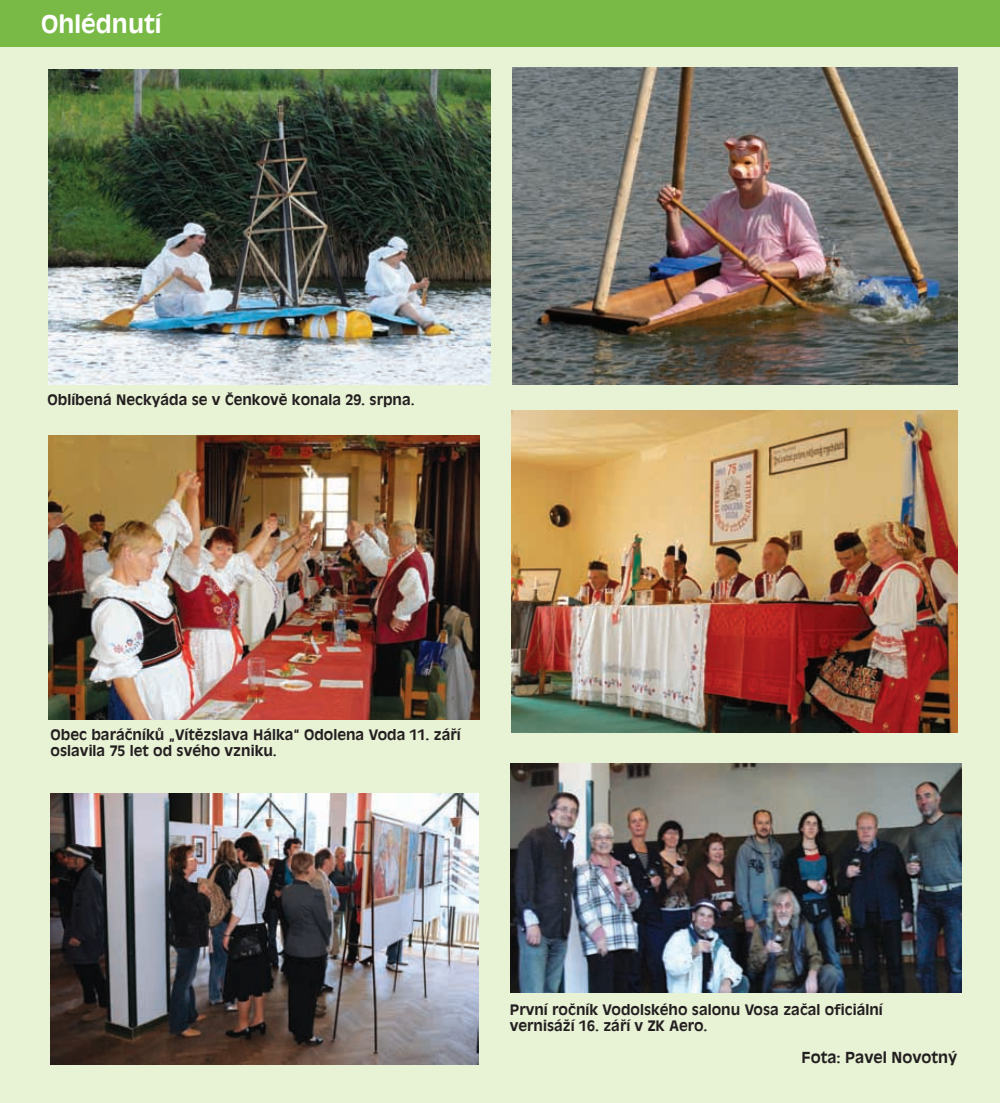
<style>
.page{position:relative;width:1000px;height:1103px;background:#fff}
.page>*{position:absolute;margin:0;border:0;box-sizing:border-box;transform-origin:0 0}
.t1{font:700 24px "Antique Olive CE";color:#fff}
.t2{font:700 15px "Antique Olive CE";color:#231f20}
.t3{font:700 14.25px/16.5px "Antique Olive CE";color:#231f20}
</style>
<div class="page">
<div style="left:0;top:0;width:999px;height:1102px;background:#e8f2d5"></div>
<div style="left:0;top:0;width:999px;height:46px;background:#78ba45"></div>
<img style="left:48px;top:435px;width:431px;height:284px">
<img style="left:49px;top:69px;width:441px;height:315px">
<img style="left:510px;top:763px;width:450px;height:229px">
<img style="left:512px;top:67px;width:445px;height:317px">
<img style="left:511px;top:411px;width:446px;height:321px">
<img style="left:51px;top:793px;width:427px;height:270px">
<h1 class="t1" style="left:41px;top:15px;width:122px">Ohlédnutí</h1>
<p class="t3" style="left:48px;top:392px;width:368px">Oblíbená Neckyáda se v Čenkově konala 29. srpna.</p>
<p class="t3" style="left:51px;top:726px;width:411px">Obec baráčníků „Vítězslava Hálka“ Odolena Voda 11. září oslavila 75 let od svého vzniku.</p>
<p class="t3" style="left:509px;top:1001px;width:374px">První ročník Vodolského salonu Vosa začal oficiální vernisáží 16. září v ZK Aero.</p>
<p class="t2" style="left:801px;top:1051px;width:157px">Fota: Pavel Novotný</p>
</div>
